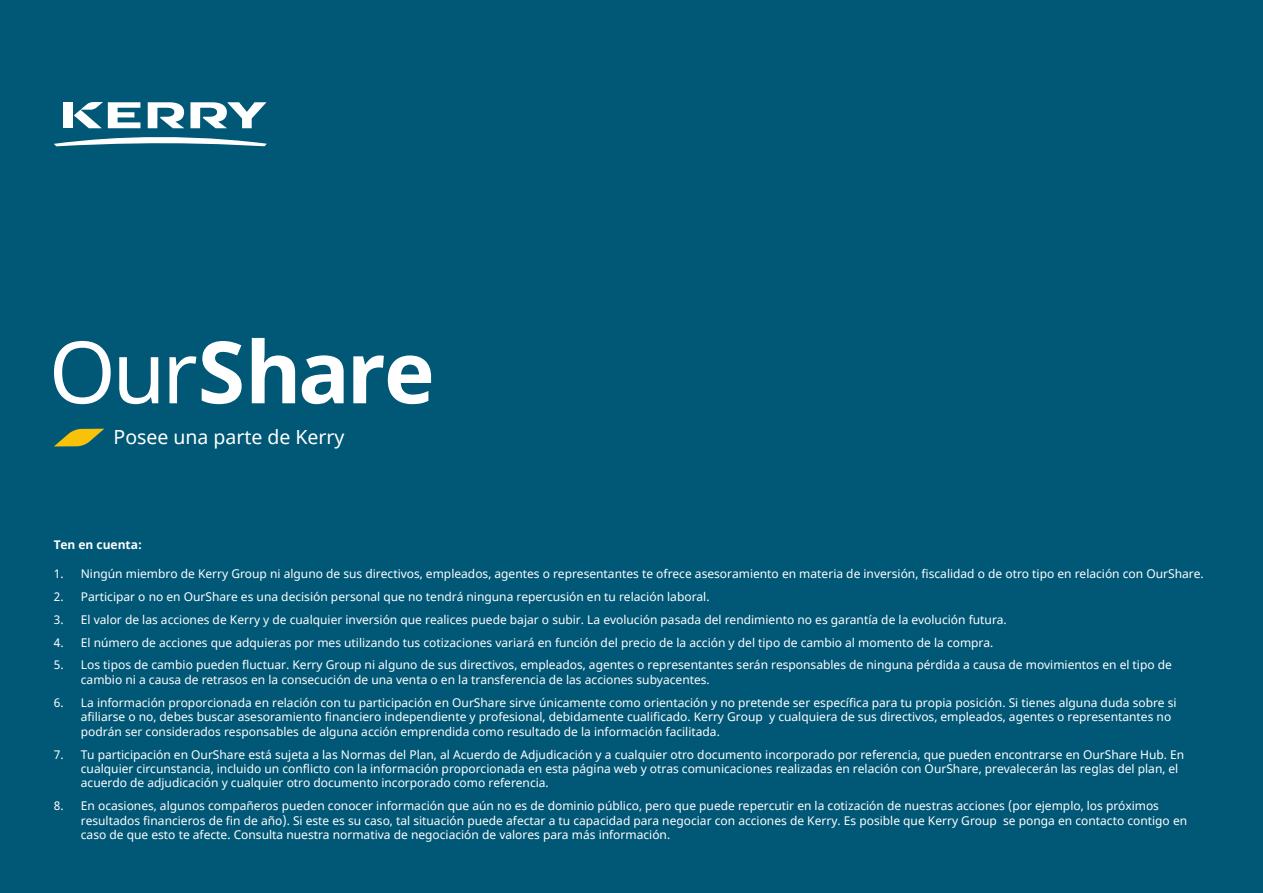
<style>
.page{position:relative;width:1263px;height:893px;background:#005776}
.page>*{position:absolute;margin:0;border:0;box-sizing:border-box;transform-origin:0 0}
.t1{font:19.5px "Noto Sans";color:#fff}
.t2{font:12px/14.4px "Noto Sans";color:#fff}
.t3{font:700 12px "Noto Sans";color:#fff}
</style>
<div class="page">
<svg style="left:54px;top:341px;width:57px;height:63px"></svg>
<svg style="left:119px;top:357px;width:39px;height:47px"></svg>
<svg style="left:169px;top:356px;width:27px;height:47px"></svg>
<svg style="left:202px;top:341px;width:40px;height:63px"></svg>
<svg style="left:252px;top:338px;width:43px;height:65px"></svg>
<svg style="left:302px;top:355px;width:42px;height:49px"></svg>
<svg style="left:353px;top:355px;width:78px;height:49px"></svg>
<svg style="left:54px;top:429px;width:50px;height:17px"></svg>
<svg style="left:54px;top:131px;width:213px;height:15px"></svg>
<svg style="left:148px;top:102px;width:36px;height:26px"></svg>
<svg style="left:190px;top:102px;width:76px;height:26px"></svg>
<svg style="left:74px;top:102px;width:66px;height:26px"></svg>
<div style="left:63px;top:102px;width:9px;height:26px;background:#fff"></div>
<h1 class="t1" style="left:114px;top:424px;width:232px">Posee una parte de Kerry</h1>
<p class="t3" style="left:54px;top:536px;width:90px">Ten en cuenta:</p>
<p class="t2" style="left:54px;top:567px;width:1151px">1. Ningún miembro de Kerry Group ni alguno de sus directivos, empleados, agentes o representantes te ofrece asesoramiento en materia de inversión, fiscalidad o de otro tipo en relación con OurShare.</p>
<p class="t2" style="left:54px;top:590px;width:657px">2. Participar o no en OurShare es una decisión personal que no tendrá ninguna repercusión en tu relación laboral.</p>
<p class="t2" style="left:54px;top:612px;width:954px">3. El valor de las acciones de Kerry y de cualquier inversión que realices puede bajar o subir. La evolución pasada del rendimiento no es garantía de la evolución futura.</p>
<p class="t2" style="left:54px;top:635px;width:941px">4. El número de acciones que adquieras por mes utilizando tus cotizaciones variará en función del precio de la acción y del tipo de cambio al momento de la compra.</p>
<p class="t2" style="left:81px;top:658px;width:1092px;text-indent:-27px">5. Los tipos de cambio pueden fluctuar. Kerry Group ni alguno de sus directivos, empleados, agentes o representantes serán responsables de ninguna pérdida a causa de movimientos en el tipo de cambio ni a causa de retrasos en la consecución de una venta o en la transferencia de las acciones subyacentes.</p>
<p class="t2" style="left:81px;top:696px;width:1097px;text-indent:-27px">6. La información proporcionada en relación con tu participación en OurShare sirve únicamente como orientación y no pretende ser específica para tu propia posición. Si tienes alguna duda sobre si afiliarse o no, debes buscar asesoramiento financiero independiente y profesional, debidamente cualificado. Kerry Group y cualquiera de sus directivos, empleados, agentes o representantes no podrán ser considerados responsables de alguna acción emprendida como resultado de la información facilitada.</p>
<p class="t2" style="left:81px;top:747px;width:1105px;text-indent:-27px">7. Tu participación en OurShare está sujeta a las Normas del Plan, al Acuerdo de Adjudicación y a cualquier otro documento incorporado por referencia, que pueden encontrarse en OurShare Hub. En cualquier circunstancia, incluido un conflicto con la información proporcionada en esta página web y otras comunicaciones realizadas en relación con OurShare, prevalecerán las reglas del plan, el acuerdo de adjudicación y cualquier otro documento incorporado como referencia.</p>
<p class="t2" style="left:81px;top:799px;width:1108px;text-indent:-27px">8. En ocasiones, algunos compañeros pueden conocer información que aún no es de dominio público, pero que puede repercutir en la cotización de nuestras acciones (por ejemplo, los próximos resultados financieros de fin de año). Si este es su caso, tal situación puede afectar a tu capacidad para negociar con acciones de Kerry. Es posible que Kerry Group se ponga en contacto contigo en caso de que esto te afecte. Consulta nuestra normativa de negociación de valores para más información.</p>
</div>
